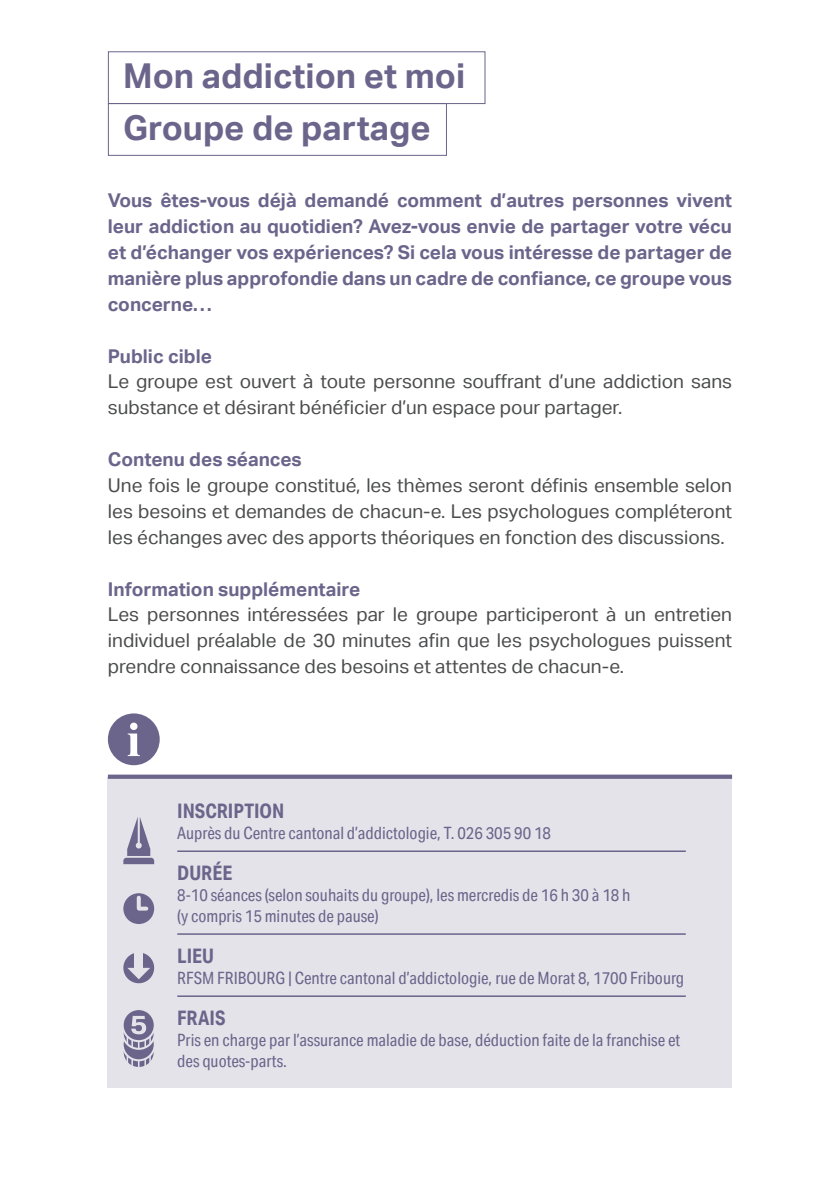
<style>
.page{position:relative;width:840px;height:1191px;background:#fff}
.page>*{position:absolute;margin:0;border:0;box-sizing:border-box;transform-origin:0 0}
.titre_2_barre_vide{font:700 34.2px "Aktiv Grotesk";color:#6b658b}
.titre_texte_infos_so{font:700 20px "Aktiv Grotesk Cd";color:#6b658b}
.texte_principal_vers{font:19px/25.8px "Aktiv Grotesk";color:#4b4c4d;text-align:justify}
.texte_principal_vers-2{font:700 19px/25.8px "Aktiv Grotesk";color:#6b658b;text-align:justify}
.texte_infos_sous_bar{font:17px/20.6px "Aktiv Grotesk Cd";color:#6b658b}
</style>
<div class="page">
<div style="left:108px;top:779px;width:623px;height:308px;background:#e5e3ea"></div>
<hr style="left:177px;top:850px;width:508px;height:2px;background:#6b658b">
<hr style="left:177px;top:933px;width:508px;height:1px;background:#6b658b">
<hr style="left:177px;top:995px;width:508px;height:2px;background:#6b658b">
<div style="left:123px;top:893px;width:31px;height:31px;background:#6b658b;border-radius:50%"></div>
<svg style="left:137px;top:897px;width:4px;height:11px"></svg>
<svg style="left:139px;top:906px;width:7px;height:4px"></svg>
<svg style="left:123px;top:1009px;width:32px;height:32px"></svg>
<div style="left:122px;top:1008px;width:34px;height:34px;border:2px solid #e5e3ea;border-radius:50%"></div>
<svg style="left:121px;top:1016px;width:36px;height:54px;background:#a9a6bb"></svg>
<div style="left:108px;top:774px;width:623px;height:5px;background:#6b658b"></div>
<div style="left:108px;top:713px;width:52px;height:52px;background:#6b658b;border-radius:50%"></div>
<svg style="left:128px;top:722px;width:12px;height:34px"></svg>
<svg style="left:123px;top:816px;width:31px;height:48px"></svg>
<div style="left:108px;top:51px;width:377px;height:53px;border:1px solid #6b658b"></div>
<div style="left:108px;top:103px;width:338px;height:53px;border:1px solid #6b658b"></div>
<div style="left:123px;top:952px;width:31px;height:31px;background:#6b658b;border-radius:50%"></div>
<svg style="left:127px;top:967px;width:23px;height:12px"></svg>
<div style="left:135px;top:948px;width:8px;height:19px;background:#e5e3ea"></div>
<p class="titre_2_barre_vide" style="left:123px;top:56px;width:343px">Mon addiction et moi</p>
<p class="titre_2_barre_vide" style="left:123px;top:108px;width:309px">Groupe de partage</p>
<p class="texte_principal_vers-2" style="left:108px;top:188px;width:625px">Vous êtes-vous déjà demandé comment d’autres personnes vivent leur addiction au quotidien? Avez-vous envie de partager votre vécu et d’échanger vos expériences? Si cela vous intéresse de partager de manière plus approfondie dans un cadre de confiance, ce groupe vous concerne…</p>
<p class="texte_principal_vers-2" style="left:108px;top:343px;width:106px">Public cible</p>
<p class="texte_principal_vers" style="left:108px;top:369px;width:625px">Le groupe est ouvert à toute personne souffrant d’une addiction sans substance et désirant bénéficier d’un espace pour partager.</p>
<p class="texte_principal_vers-2" style="left:108px;top:446px;width:195px">Contenu des séances</p>
<p class="texte_principal_vers" style="left:108px;top:472px;width:625px">Une fois le groupe constitué, les thèmes seront définis ensemble selon les besoins et demandes de chacun-e. Les psychologues compléteront les échanges avec des apports théoriques en fonction des discussions.</p>
<p class="texte_principal_vers-2" style="left:108px;top:576px;width:254px">Information supplémentaire</p>
<p class="texte_principal_vers" style="left:108px;top:602px;width:625px">Les personnes intéressées par le groupe participeront à un entretien individuel préalable de 30 minutes afin que les psychologues puissent prendre connaissance des besoins et attentes de chacun-e.</p>
<p class="titre_texte_infos_so" style="left:177px;top:798px;width:108px">INSCRIPTION</p>
<p class="texte_infos_sous_bar" style="left:177px;top:822px;width:375px">Auprès du Centre cantonal d’addictologie, T. 026 305 90 18</p>
<p class="titre_texte_infos_so" style="left:177px;top:861px;width:57px">DURÉE</p>
<p class="texte_infos_sous_bar" style="left:177px;top:884px;width:454px">8-10 séances (selon souhaits du groupe), les mercredis de 16 h 30 à 18 h</p>
<p class="texte_infos_sous_bar" style="left:177px;top:905px;width:203px">(y compris 15 minutes de pause)</p>
<p class="titre_texte_infos_so" style="left:177px;top:943px;width:38px">LIEU</p>
<p class="texte_infos_sous_bar" style="left:177px;top:967px;width:508px">RFSM FRIBOURG | Centre cantonal d’addictologie, rue de Morat 8, 1700 Fribourg</p>
<p class="titre_texte_infos_so" style="left:177px;top:1005px;width:50px">FRAIS</p>
<p class="texte_infos_sous_bar" style="left:177px;top:1029px;width:504px">Pris en charge par l’assurance maladie de base, déduction faite de la franchise et des quotes-parts.</p>
</div>
